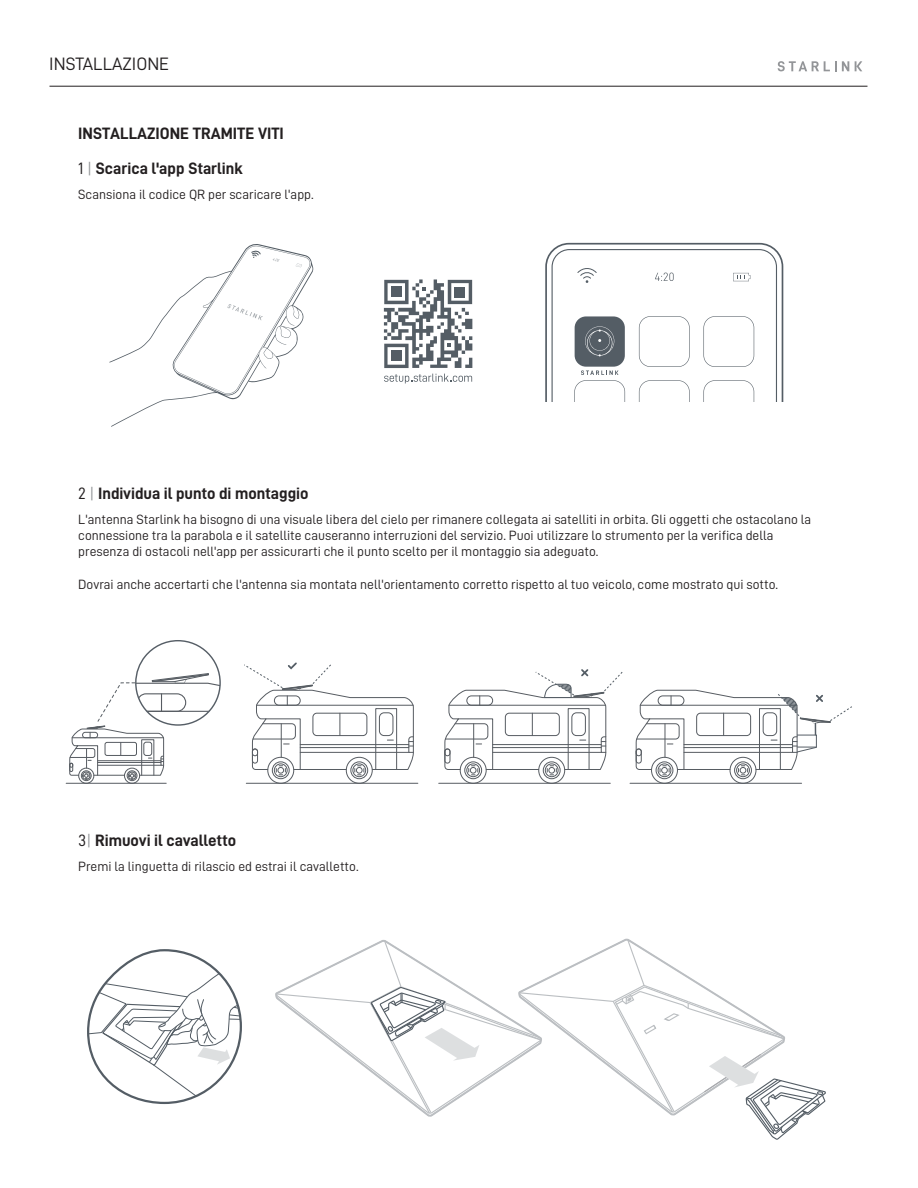
<style>
.page{position:relative;width:918px;height:1188px;background:#fff}
.page>*{position:absolute;margin:0;border:0;box-sizing:border-box;transform-origin:0 0}
.t1{font:18px "D DIN";color:#231f20}
.t2{font:16.5px "D DIN Bold";color:#231f20}
.t3{font:13.5px/16.2px "D DIN";color:#231f20}
.s1{font-family:"D DIN"}
.s2{font-family:"D DIN";color:#939598}
</style>
<div class="page">
<svg style="left:778px;top:61px;width:71px;height:10px"></svg>
<svg style="left:855px;top:61px;width:7px;height:10px"></svg>
<hr style="left:50px;top:86px;width:817px;height:1px;background:#231f20">
<svg style="left:384px;top:279px;width:88px;height:89px"></svg>
<div style="left:391px;top:287px;width:11px;height:10px;background:#545d65"></div>
<div style="left:455px;top:287px;width:10px;height:10px;background:#545d65"></div>
<div style="left:391px;top:351px;width:11px;height:10px;background:#545d65"></div>
<svg style="left:384px;top:374px;width:88px;height:9px"></svg>
<svg style="left:545px;top:243px;width:238px;height:158px"></svg>
<svg style="left:109px;top:244px;width:204px;height:183px"></svg>
<svg style="left:275px;top:939px;width:551px;height:201px"></svg>
<svg style="left:87px;top:949px;width:155px;height:156px"></svg>
<div style="left:127px;top:771px;width:10px;height:10px;border:1px solid #575c62;border-radius:50%"></div>
<div style="left:124px;top:768px;width:16px;height:15px;border:1px solid #575c62;border-radius:50%"></div>
<div style="left:81px;top:771px;width:10px;height:10px;border:1px solid #575c62;border-radius:50%"></div>
<div style="left:78px;top:768px;width:16px;height:15px;border:1px solid #575c62;border-radius:50%"></div>
<hr style="left:66px;top:783px;width:100px;height:1px;background:#575c62">
<svg style="left:69px;top:640px;width:152px;height:139px"></svg>
<div style="left:353px;top:764px;width:13px;height:13px;border:1px solid #575c62;border-radius:50%"></div>
<div style="left:351px;top:762px;width:17px;height:17px;border:1px solid #575c62;border-radius:50%"></div>
<div style="left:346px;top:757px;width:27px;height:27px;border:1px solid #575c62;border-radius:50%"></div>
<div style="left:274px;top:764px;width:14px;height:13px;border:1px solid #575c62;border-radius:50%"></div>
<div style="left:272px;top:762px;width:18px;height:17px;border:1px solid #575c62;border-radius:50%"></div>
<div style="left:267px;top:757px;width:27px;height:27px;border:1px solid #575c62;border-radius:50%"></div>
<hr style="left:246px;top:783px;width:172px;height:1px;background:#575c62">
<svg style="left:244px;top:662px;width:170px;height:113px"></svg>
<div style="left:736px;top:764px;width:14px;height:13px;border:1px solid #575c62;border-radius:50%"></div>
<div style="left:734px;top:762px;width:18px;height:17px;border:1px solid #575c62;border-radius:50%"></div>
<div style="left:730px;top:757px;width:26px;height:27px;border:1px solid #575c62;border-radius:50%"></div>
<div style="left:658px;top:764px;width:13px;height:13px;border:1px solid #575c62;border-radius:50%"></div>
<div style="left:656px;top:762px;width:17px;height:17px;border:1px solid #575c62;border-radius:50%"></div>
<div style="left:651px;top:757px;width:27px;height:27px;border:1px solid #575c62;border-radius:50%"></div>
<hr style="left:630px;top:783px;width:172px;height:1px;background:#575c62">
<svg style="left:636px;top:690px;width:216px;height:85px"></svg>
<div style="left:545px;top:764px;width:13px;height:13px;border:1px solid #575c62;border-radius:50%"></div>
<div style="left:543px;top:762px;width:17px;height:17px;border:1px solid #575c62;border-radius:50%"></div>
<div style="left:538px;top:757px;width:27px;height:27px;border:1px solid #575c62;border-radius:50%"></div>
<div style="left:466px;top:764px;width:14px;height:13px;border:1px solid #575c62;border-radius:50%"></div>
<div style="left:464px;top:762px;width:18px;height:17px;border:1px solid #575c62;border-radius:50%"></div>
<div style="left:460px;top:757px;width:27px;height:27px;border:1px solid #575c62;border-radius:50%"></div>
<hr style="left:439px;top:783px;width:171px;height:1px;background:#575c62">
<svg style="left:444px;top:669px;width:179px;height:106px"></svg>
<h1 class="t1" style="left:49px;top:54px;width:121px">INSTALLAZIONE</h1>
<p class="t2" style="left:78px;top:124px;width:207px">INSTALLAZIONE TRAMITE VITI</p>
<p class="t2" style="left:78px;top:159px;width:166px"><span class="s1">1</span> <span class="s2">|</span> Scarica l'app Starlink</p>
<p class="t3" style="left:78px;top:186px;width:237px">Scansiona il codice QR per scaricare l'app.</p>
<p class="t2" style="left:78px;top:484px;width:232px"><span class="s1">2</span> <span class="s2">|</span> Individua il punto di montaggio</p>
<p class="t3" style="left:78px;top:511px;width:734px">L'antenna Starlink ha bisogno di una visuale libera del cielo per rimanere collegata ai satelliti in orbita. Gli oggetti che ostacolano la connessione tra la parabola e il satellite causeranno interruzioni del servizio. Puoi utilizzare lo strumento per la verifica della presenza di ostacoli nell'app per assicurarti che il punto scelto per il montaggio sia adeguato.</p>
<p class="t3" style="left:78px;top:576px;width:701px">Dovrai anche accertarti che l'antenna sia montata nell'orientamento corretto rispetto al tuo veicolo, come mostrato qui sotto.</p>
<p class="t2" style="left:78px;top:831px;width:159px"><span class="s1">3</span><span class="s2">|</span> Rimuovi il cavalletto</p>
<p class="t3" style="left:78px;top:858px;width:282px">Premi la linguetta di rilascio ed estrai il cavalletto.</p>
</div>
